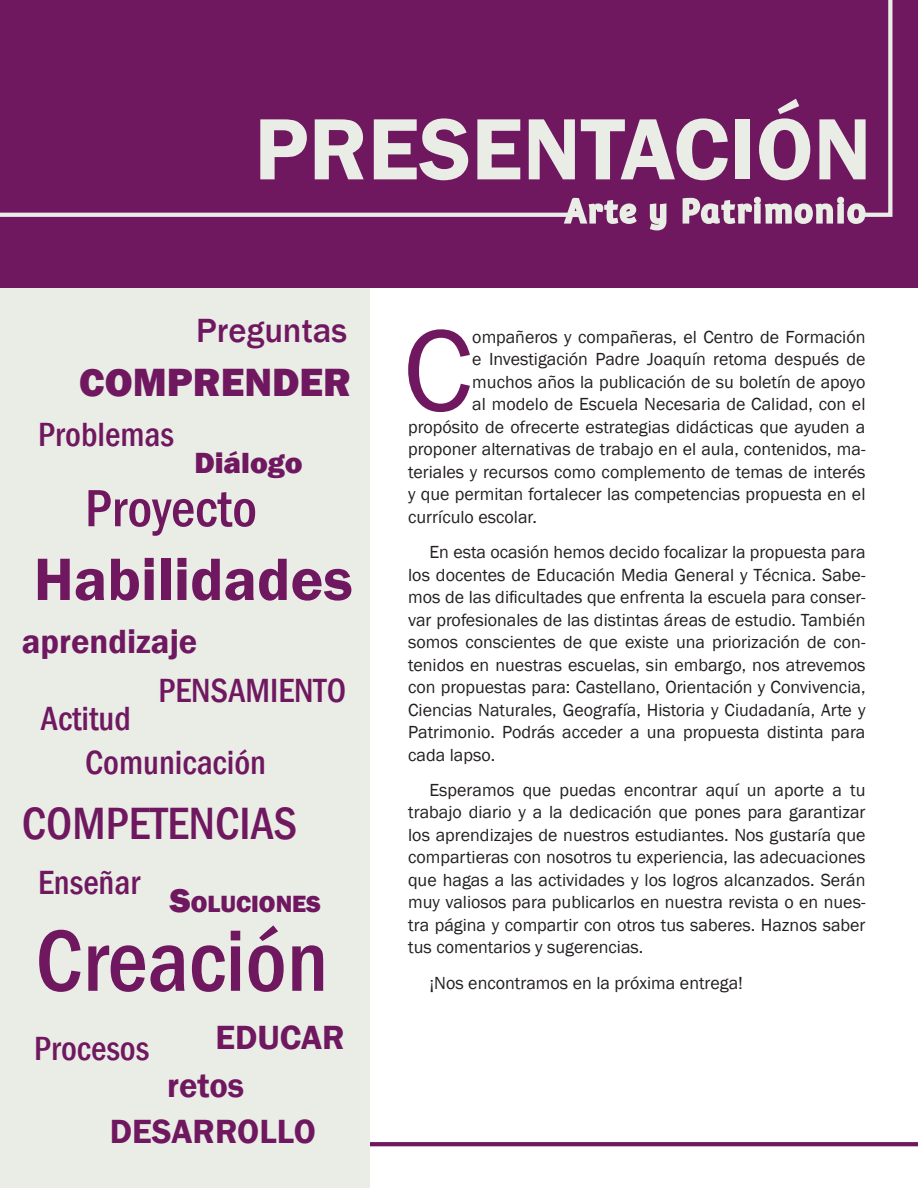
<style>
.page{position:relative;width:918px;height:1188px;background:#fff}
.page>*{position:absolute;margin:0;border:0;box-sizing:border-box;transform-origin:0 0}
.t1{font:119.25px "Franklin Gothic";color:#6f1860}
.t2{font:600 90px "Franklin Gothic";color:#eaece6}
.t3{font:500 condensed 90px "Franklin Gothic";color:#6f1860}
.t4{font:600 61.8px "Franklin Gothic";color:#6f1860}
.t5{font:500 condensed 54.15px "Franklin Gothic";color:#6f1860}
.t6{font:500 condensed 46.5px "Franklin Gothic";color:#6f1860}
.t7{font:800 40.5px "Franklin Gothic";color:#6f1860}
.t8{font:500 condensed 34.5px "Franklin Gothic";color:#6f1860}
.t9{font:600 34.5px "Franklin Gothic";color:#6f1860}
.t10{font:500 34.5px "Franklin Gothic";color:#6f1860}
.t11{font:31.2px "Convergence";letter-spacing:.06em;color:#eaece6}
.t12{font:800 30px "Franklin Gothic";color:#6f1860}
.t13{font:800 24.15px "Franklin Gothic";color:#6f1860}
.t14{font:18px/22.5px "Franklin Gothic";color:#231f20;text-align:justify}
.s1{font-size:34.5px}
</style>
<div class="page">
<svg style="left:369px;top:1142px;width:549px;height:4px;background:#711c62"></svg>
<div style="left:0;top:0;width:369px;height:1188px;background:#eaece6"></div>
<div style="left:0;top:0;width:918px;height:288px;background:#6f1860"></div>
<svg style="left:563px;top:219px;width:74px;height:5px"></svg>
<svg style="left:649px;top:219px;width:18px;height:12px"></svg>
<svg style="left:682px;top:219px;width:183px;height:5px"></svg>
<svg style="left:0;top:0;width:893px;height:219px"></svg>
<h2 class="t2" style="left:254px;top:94px;width:619px">PRESENTACIÓN</h2>
<h3 class="t10" style="left:196px;top:310px;width:152px">Preguntas</h3>
<h3 class="t7" style="left:79px;top:356px;width:273px">COMPRENDER</h3>
<h3 class="t8" style="left:38px;top:412px;width:137px">Problemas</h3>
<h3 class="t12" style="left:194px;top:443px;width:110px">Diálogo</h3>
<h3 class="t5" style="left:85px;top:473px;width:174px">Proyecto</h3>
<h3 class="t4" style="left:34px;top:541px;width:321px">Habilidades</h3>
<h3 class="t9" style="left:22px;top:620px;width:177px">aprendizaje</h3>
<h3 class="t8" style="left:41px;top:696px;width:91px">Actitud</h3>
<h3 class="t8" style="left:158px;top:668px;width:189px">PENSAMIENTO</h3>
<h3 class="t8" style="left:85px;top:739px;width:183px">Comunicación</h3>
<h3 class="t6" style="left:22px;top:793px;width:277px">COMPETENCIAS</h3>
<h3 class="t8" style="left:38px;top:860px;width:103px">Enseñar</h3>
<h3 class="t13" style="left:170px;top:888px;width:152px"><span class="s1">S</span>OLUCIONES</h3>
<h2 class="t3" style="left:35px;top:902px;width:294px">Creación</h2>
<h3 class="t8" style="left:34px;top:1026px;width:117px">Procesos</h3>
<h3 class="t9" style="left:215px;top:1016px;width:131px">EDUCAR</h3>
<h3 class="t9" style="left:167px;top:1064px;width:79px">retos</h3>
<h3 class="t9" style="left:110px;top:1110px;width:208px">DESARROLLO</h3>
<h3 class="t11" style="left:565px;top:193px;width:302px">Arte y Patrimonio</h3>
<p class="t1" style="left:403px;top:297px;width:71px">C</p>
<p class="t14" style="left:472px;top:326px;width:395px">ompañeros y compañeras, el Centro de Formación</p>
<p class="t14" style="left:472px;top:349px;width:395px">e Investigación Padre Joaquín retoma después de</p>
<p class="t14" style="left:472px;top:371px;width:395px">muchos años la publicación de su boletín de apoyo</p>
<p class="t14" style="left:472px;top:394px;width:395px">al modelo de Escuela Necesaria de Calidad, con el</p>
<p class="t14" style="left:408px;top:416px;width:459px">propósito de ofrecerte estrategias didácticas que ayuden a</p>
<p class="t14" style="left:408px;top:439px;width:459px">proponer alternativas de trabajo en el aula, contenidos, ma-</p>
<p class="t14" style="left:408px;top:461px;width:459px">teriales y recursos como complemento de temas de interés</p>
<p class="t14" style="left:408px;top:484px;width:459px">y que permitan fortalecer las competencias propuesta en el</p>
<p class="t14" style="left:408px;top:506px;width:130px">currículo escolar.</p>
<p class="t14" style="left:408px;top:541px;width:459px;text-indent:21px">En esta ocasión hemos decido focalizar la propuesta para los docentes de Educación Media General y Técnica. Sabe&shy;mos de las dificultades que enfrenta la escuela para conser&shy;var profesionales de las distintas áreas de estudio. También somos conscientes de que existe una priorización de con&shy;tenidos en nuestras escuelas, sin embargo, nos atrevemos con propuestas para: Castellano, Orientación y Convivencia, Ciencias Naturales, Geografía, Historia y Ciudadanía, Arte y Patrimonio. Podrás acceder a una propuesta distinta para cada lapso.</p>
<p class="t14" style="left:408px;top:779px;width:459px;text-indent:21px">Esperamos que puedas encontrar aquí un aporte a tu trabajo diario y a la dedicación que pones para garantizar los aprendizajes de nuestros estudiantes. Nos gustaría que compartieras con nosotros tu experiencia, las adecuaciones que hagas a las actividades y los logros alcanzados. Serán muy valiosos para publicarlos en nuestra revista o en nues&shy;tra página y compartir con otros tus saberes. Haznos saber tus comentarios y sugerencias.</p>
<p class="t14" style="left:429px;top:972px;width:315px">¡Nos encontramos en la próxima entrega!</p>
</div>
